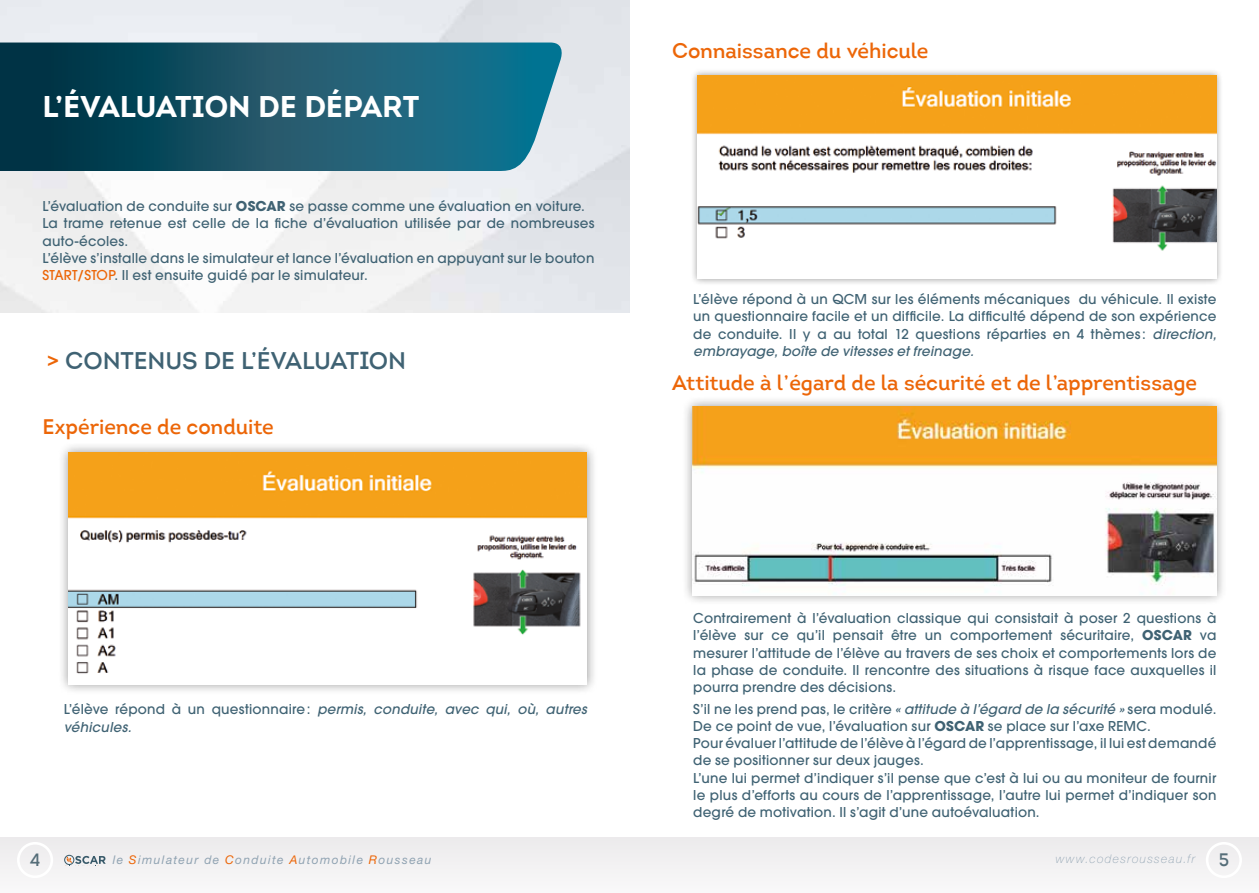
<style>
.page{position:relative;width:1259px;height:893px;background:#fff}
.page>*{position:absolute;margin:0;border:0;box-sizing:border-box;transform-origin:0 0}
.t1{font:700 30px "Intro";letter-spacing:-.005em;color:#fff}
.t2{font:24px "Intro";letter-spacing:-.005em;color:#3f6273}
.t3{font:21px "Intro";letter-spacing:-.005em;color:#ec6608}
.t4{font:18px "Intro";color:#556d78}
.t5{font:500 13.5px/17.2px "Avant Garde";letter-spacing:.02em;color:#3f6273;text-align:justify}
.t6{font:italic 500 13.5px/17.2px "Avant Garde";letter-spacing:.02em;color:#3f6273}
.t7{font:italic 12px "Helvetica Neue";letter-spacing:.115em;color:#90a3b2}
.t8{font:italic 100 12px "Helvetica Neue";letter-spacing:.11em;color:#90a3b2}
.s1{font-weight:700}
.s2{color:#ec6608}
.s3{font-style:normal}
.s4{font-style:italic}
</style>
<div class="page">
<div style="left:0;top:838px;width:1259px;height:55px;background:#f3f2f3"></div>
<div style="left:17px;top:842px;width:36px;height:36px;border:3px solid #fff;border-radius:50%"></div>
<div style="left:64px;top:855px;width:10px;height:10px;border:1px solid #375969;border-radius:50%"></div>
<svg style="left:66px;top:856px;width:40px;height:8px"></svg>
<div style="left:1205px;top:842px;width:37px;height:36px;border:3px solid #fff;border-radius:50%"></div>
<div style="left:58px;top:442px;width:539px;height:253px;background:#000;opacity:.4"></div>
<img style="left:68px;top:452px;width:519px;height:233px">
<div style="left:681px;top:395px;width:546px;height:211px;background:#000;opacity:.4"></div>
<img style="left:692px;top:406px;width:524px;height:189px">
<div style="left:690px;top:68px;width:533px;height:218px;background:#000;opacity:.4"></div>
<img style="left:697px;top:75px;width:519px;height:204px">
<svg style="left:0;top:43px;width:567px;height:128px;background:#19596e"></svg>
<h1 class="t1" style="left:43px;top:87px;width:378px">L’ÉVALUATION DE DÉPART</h1>
<p class="t5" style="left:43px;top:198px;width:553px;text-align:left">L’évaluation de conduite sur <span class="s1">OSCAR</span> se passe comme une évaluation en voiture.<br>La trame retenue est celle de la fiche d’évaluation utilisée par de nombreuses auto-écoles.<br>L’élève s’installe dans le simulateur et lance l’évaluation en appuyant sur le bouton <span class="s2">START/STOP</span>. Il est ensuite guidé par le simulateur.</p>
<h2 class="t2" style="left:46px;top:345px;width:361px"><span class="s2">&gt;</span> CONTENUS DE L’ÉVALUATION</h2>
<h3 class="t3" style="left:43px;top:413px;width:233px">Expérience de conduite</h3>
<p class="t6" style="left:64px;top:701px;width:524px"><span class="s3">L’élève répond à un questionnaire:</span> permis, conduite, avec qui, où, autres véhicules.</p>
<h3 class="t3" style="left:672px;top:38px;width:258px">Connaissance du véhicule</h3>
<p class="t5" style="left:693px;top:291px;width:525px">L’élève répond à un QCM sur les éléments mécaniques du véhicule. Il existe un questionnaire facile et un difficile. La difficulté dépend de son expérience de conduite. Il y a au total 12 questions réparties en 4 thèmes: <span class="s4">direction, embrayage, boîte de vitesses et freinage.</span></p>
<h3 class="t3" style="left:672px;top:370px;width:527px">Attitude à l’égard de la sécurité et de l’apprentissage</h3>
<p class="t5" style="left:693px;top:610px;width:525px">Contrairement à l’évaluation classique qui consistait à poser 2 questions à l’élève sur ce qu’il pensait être un comportement sécuritaire, <span class="s1">OSCAR</span> va mesurer l’attitude de l’élève au travers de ses choix et comportements lors de la phase de conduite. Il rencontre des situations à risque face auxquelles il pourra prendre des décisions.</p>
<p class="t5" style="left:693px;top:700px;width:525px;text-align:left">S’il ne les prend pas, le critère <span class="s4">« attitude à l’égard de la sécurité »</span> sera modulé.<br>De ce point de vue, l’évaluation sur <span class="s1">OSCAR</span> se place sur l’axe REMC.<br>Pour évaluer l’attitude de l’élève à l’égard de l’apprentissage, il lui est demandé de se positionner sur deux jauges.<br>L’une lui permet d’indiquer s’il pense que c’est à lui ou au moniteur de fournir le plus d’efforts au cours de l’apprentissage, l’autre lui permet d’indiquer son degré de motivation. Il s’agit d’une autoévaluation.</p>
<h3 class="t4" style="left:30px;top:849px;width:12px">4</h3>
<p class="t7" style="left:113px;top:852px;width:320px">le <span class="s2">S</span>imulateur de <span class="s2">C</span>onduite <span class="s2">A</span>utomobile <span class="s2">R</span>ousseau</p>
<p class="t8" style="left:1055px;top:852px;width:141px">www.codesrousseau.fr</p>
<h3 class="t4" style="left:1218px;top:849px;width:12px">5</h3>
</div>
